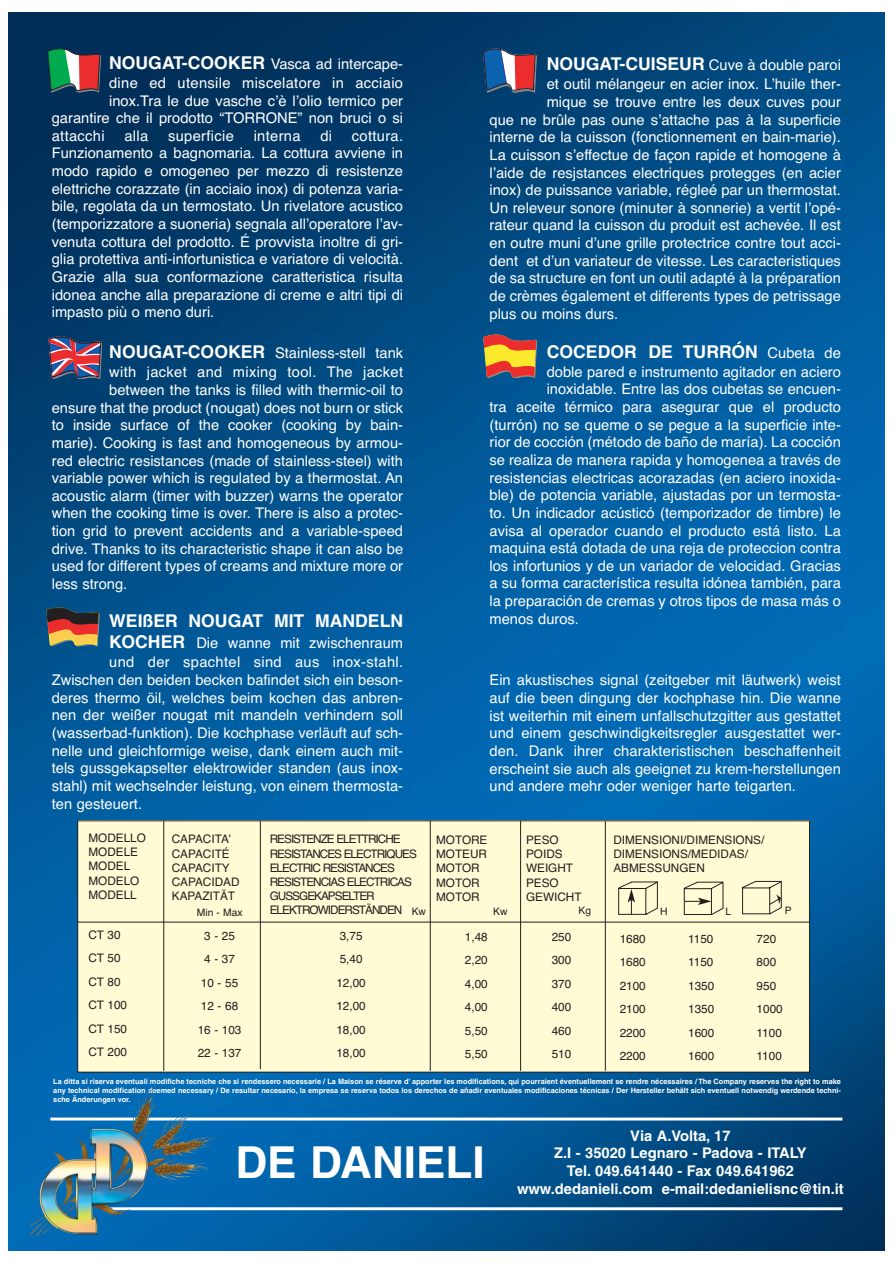
<style>
.page{position:relative;width:893px;height:1263px;background:#fff}
.page>*{position:absolute;margin:0;border:0;box-sizing:border-box;transform-origin:0 0}
.t1{font:700 44.1px "Helvetica";color:#fff}
.t2{font:700 17.7px "Helvetica";color:#fff}
.t3{font:14.7px/17.7px "Helvetica";color:#fff;text-align:justify}
.t4{font:14.7px/19.2px "Helvetica";letter-spacing:.02em;color:#fff}
.t5{font:700 14.7px/17.7px "Helvetica";color:#fff;text-align:center}
.t6{font:11.7px/23.5px "Helvetica";color:#231f20}
.t7{font:11.7px/14.1px "Helvetica";letter-spacing:-.085em;color:#231f20}
.t8{font:10.35px "Helvetica";color:#231f20}
.t9{font:700 7.35px/8.9px "Helvetica";color:#fff;text-align:justify}
.s1{font-weight:700;font-size:17.7px}
.s2{font-weight:400;font-size:14.7px}
</style>
<div class="page">
<img style="left:9px;top:13px;width:875px;height:1237px">
<hr style="left:50px;top:1118px;width:792px;height:3px;background:#fff">
<hr style="left:105px;top:1207px;width:737px;height:3px;background:#fff">
<img style="left:152px;top:1131px;width:60px;height:47px">
<div style="left:78px;top:821px;width:731px;height:251px;background:#fffcd5"></div>
<div style="left:77px;top:820px;width:732px;height:253px;border:1px solid #231f20"></div>
<hr style="left:78px;top:922px;width:731px;height:1px;background:#231f20">
<hr style="left:163px;top:821px;width:1px;height:250px;background:#231f20">
<hr style="left:260px;top:821px;width:1px;height:248px;background:#231f20">
<hr style="left:430px;top:821px;width:1px;height:250px;background:#231f20">
<hr style="left:520px;top:821px;width:1px;height:250px;background:#231f20">
<hr style="left:605px;top:821px;width:1px;height:250px;background:#231f20">
<svg style="left:618px;top:881px;width:40px;height:34px"></svg>
<svg style="left:683px;top:881px;width:41px;height:34px"></svg>
<svg style="left:742px;top:880px;width:40px;height:35px"></svg>
<svg style="left:48px;top:49px;width:53px;height:43px;background:#737662"></svg>
<svg style="left:47px;top:608px;width:52px;height:38px;background:#8f5c41"></svg>
<svg style="left:483px;top:49px;width:53px;height:43px;background:#776382"></svg>
<svg style="left:483px;top:335px;width:53px;height:43px;background:#cb7c3e"></svg>
<svg style="left:49px;top:337px;width:53px;height:42px;background:#855975"></svg>
<p class="t4" style="left:109px;top:55px;width:295px"><span class="s1">NOUGAT-COOKER</span> Vasca ad intercape&shy;dine ed utensile miscelatore in acciaio</p>
<p class="t3" style="left:52px;top:93px;width:353px;text-indent:57px">inox.Tra le due vasche c’è l’olio termico per garantire che il prodotto “TORRONE” non bruci o si attacchi</p>
<p class="t3" style="left:124px;top:128px;width:25px">alla</p>
<p class="t4" style="left:168px;top:127px;width:67px">superficie</p>
<p class="t4" style="left:254px;top:127px;width:48px">interna</p>
<p class="t3" style="left:320px;top:128px;width:13px">di</p>
<p class="t3" style="left:52px;top:128px;width:353px;text-indent:300px">cottura.<br>Funzionamento a bagnomaria. La cottura avviene in modo rapido e omogeneo per mezzo di resistenze elettriche corazzate (in acciaio inox) di potenza varia&shy;bile, regolata da un termostato. Un rivelatore acustico (temporizzatore a suoneria) segnala all’operatore l’av&shy;venuta cottura del prodotto. É provvista inoltre di gri&shy;glia protettiva anti-infortunistica e variatore di velocità.<br>Grazie alla sua conformazione caratteristica risulta idonea anche alla preparazione di creme e altri tipi di impasto più o meno duri.</p>
<p class="t4" style="left:109px;top:345px;width:295px"><span class="s1">NOUGAT-COOKER</span> Stainless-stell tank with jacket and mixing tool. The jacket</p>
<p class="t3" style="left:52px;top:382px;width:353px;text-indent:57px">between the tanks is filled with thermic-oil to ensure that the product (nougat) does not burn or stick to inside surface of the cooker (cooking by bain&shy;marie). Cooking is fast and homogeneous by armou&shy;red electric resistances (made of stainless-steel) with variable power which is regulated by a thermostat. An acoustic alarm (timer with buzzer) warns the operator when the cooking time is over. There is also a protec&shy;tion grid to prevent accidents and a variable-speed drive. Thanks to its characteristic shape it can also be used for different types of creams and mixture more or less strong.</p>
<p class="t3" style="left:546px;top:57px;width:296px;line-height:19.2px"><span class="s1">NOUGAT-CUISEUR</span> Cuve à double paroi et outil mélangeur en acier inox. L’huile ther-</p>
<p class="t3" style="left:489px;top:94px;width:353px;text-indent:57px">mique se trouve entre les deux cuves pour que ne brûle pas oune s’attache pas à la superficie interne de la cuisson (fonctionnement en bain-marie).<br>La cuisson s’effectue de façon rapide et homogene à l’aide de resjstances electriques protegges (en acier inox) de puissance variable, régleé par un thermostat.<br>Un releveur sonore (minuter à sonnerie) a vertit l’opé&shy;rateur quand la cuisson du produit est achevée. Il est en outre muni d’une grille protectrice contre tout acci&shy;dent et d’un variateur de vitesse. Les caracteristiques de sa structure en font un outil adapté à la préparation de crèmes également et differents types de petrissage plus ou moins durs.</p>
<p class="t2" style="left:546px;top:345px;width:296px">COCEDOR DE TURRÓN <span class="s2">Cubeta de</span></p>
<p class="t3" style="left:489px;top:364px;width:353px;text-align:right">doble pared e instrumento agitador en aciero inoxidable. Entre las dos cubetas se encuen-<br>tra aceite térmico para asegurar que el producto (turrón) no se queme o se pegue a la superficie inte&shy;rior de cocción (método de baño de maría). La cocción se realiza de manera rapida y homogenea a través de resistencias electricas acorazadas (en aciero inoxida&shy;ble) de potencia variable, ajustadas por un termosta&shy;to. Un indicador acústicó (temporizador de timbre) le avisa al operador cuando el producto está listo. La maquina está dotada de una reja de proteccion contra los infortunios y de un variador de velocidad. Gracias a su forma característica resulta idónea también, para la preparación de cremas y otros tipos de masa más o</p>
<p class="t2" style="left:109px;top:614px;width:295px">WEIßER NOUGAT MIT MANDELN</p>
<p class="t3" style="left:489px;top:611px;width:91px">menos duros.</p>
<p class="t4" style="left:109px;top:635px;width:295px"><span class="s1">KOCHER</span> Die wanne mit zwischenraum und der spachtel sind aus inox-stahl.</p>
<p class="t3" style="left:52px;top:672px;width:353px">Zwischen den beiden becken bafindet sich ein beson&shy;deres thermo öil, welches beim kochen das anbren&shy;nen der weißer nougat mit mandeln verhindern soll (wasserbad-funktion). Die kochphase verläuft auf sch&shy;nelle und gleichformige weise, dank einem auch mit&shy;tels gussgekapselter elektrowider standen (aus inox&shy;stahl) mit wechselnder leistung, von einem thermosta&shy;ten gesteuert.</p>
<p class="t3" style="left:489px;top:673px;width:353px">Ein akustisches signal (zeitgeber mit läutwerk) weist auf die been dingung der kochphase hin. Die wanne ist weiterhin mit einem unfallschutzgitter aus gestattet und einem geschwindigkeitsregler ausgestattet wer&shy;den. Dank ihrer charakteristischen beschaffenheit erscheint sie auch als geeignet zu krem-herstellungen und andere mehr oder weniger harte teigarten.</p>
<p class="t6" style="left:88px;top:832px;width:59px;line-height:14.1px">MODELLO<br>MODELE<br>MODEL<br>MODELO<br>MODELL</p>
<p class="t6" style="left:88px;top:924px;width:40px">CT 30<br>CT 50<br>CT 80<br>CT 100<br>CT 150<br>CT 200</p>
<p class="t6" style="left:172px;top:833px;width:69px;line-height:14.1px">CAPACITA’<br>CAPACITÉ<br>CAPACITY<br>CAPACIDAD<br>KAPAZITÄT</p>
<p class="t6" style="left:198px;top:925px;width:45px;text-align:center">3 - 25<br>4 - 37<br>10 - 55<br>12 - 68<br>16 - 103<br>22 - 137</p>
<p class="t7" style="left:270px;top:833px;width:149px">RESISTENZE ELETTRICHE<br>RESISTANCES ELECTRIQUES<br>ELECTRIC RESISTANCES<br>RESISTENCIAS ELECTRICAS<br>GUSSGEKAPSELTER<br>ELEKTROWIDERSTÄNDEN</p>
<p class="t6" style="left:336px;top:925px;width:31px">3,75<br>5,40<br>12,00<br>12,00<br>18,00<br>18,00</p>
<p class="t6" style="left:613px;top:834px;width:152px;line-height:14.1px">DIMENSIONI/DIMENSIONS/<br>DIMENSIONS/MEDIDAS/<br>ABMESSUNGEN</p>
<p class="t6" style="left:436px;top:834px;width:53px;line-height:14.1px">MOTORE<br>MOTEUR<br>MOTOR<br>MOTOR<br>MOTOR</p>
<p class="t6" style="left:465px;top:926px;width:24px;text-align:justify">1,48<br>2,20<br>4,00<br>4,00<br>5,50<br>5,50</p>
<p class="t6" style="left:526px;top:834px;width:57px;line-height:14.1px">PESO<br>POIDS<br>WEIGHT<br>PESO<br>GEWICHT</p>
<p class="t6" style="left:551px;top:926px;width:21px;text-align:justify">250<br>300<br>370<br>400<br>460<br>510</p>
<p class="t8" style="left:197px;top:909px;width:47px">Min - Max</p>
<p class="t8" style="left:412px;top:907px;width:16px">Kw</p>
<p class="t8" style="left:493px;top:907px;width:16px">Kw</p>
<p class="t8" style="left:578px;top:907px;width:14px">Kg</p>
<p class="t8" style="left:660px;top:907px;width:9px">H</p>
<p class="t8" style="left:725px;top:907px;width:7px">L</p>
<p class="t8" style="left:784px;top:907px;width:8px">P</p>
<p class="t6" style="left:619px;top:928px;width:28px;text-align:justify">1680<br>1680<br>2100<br>2100<br>2200<br>2200</p>
<p class="t6" style="left:688px;top:928px;width:28px;text-align:justify">1150<br>1150<br>1350<br>1350<br>1600<br>1600</p>
<p class="t6" style="left:756px;top:928px;width:28px">720<br>800<br>950<br>1000<br>1100<br>1100</p>
<p class="t9" style="left:53px;top:1078px;width:789px">La ditta si riserva eventuali modifiche tecniche che si rendessero necessarie / La Maison se réserve d’ apporter les modifications, qui pourraient éventuellement se rendre nécessaires / The Company reserves the right to make any technical modification deemed necessary / De resultar necesario, la empresa se reserva todos los derechos de añadir eventuales modificaciones técnicas / Der Hersteller behält sich eventuell notwendig werdende techni&shy;sche Änderungen vor.</p>
<h1 class="t1" style="left:235px;top:1146px;width:251px">DE DANIELI</h1>
<p class="t5" style="left:517px;top:1128px;width:328px">Via A.Volta, 17<br>Z.I - 35020 Legnaro - Padova - ITALY<br>Tel. 049.641440 - Fax 049.641962 www.dedanieli.com e-mail:dedanielisnc@tin.it</p>
</div>
